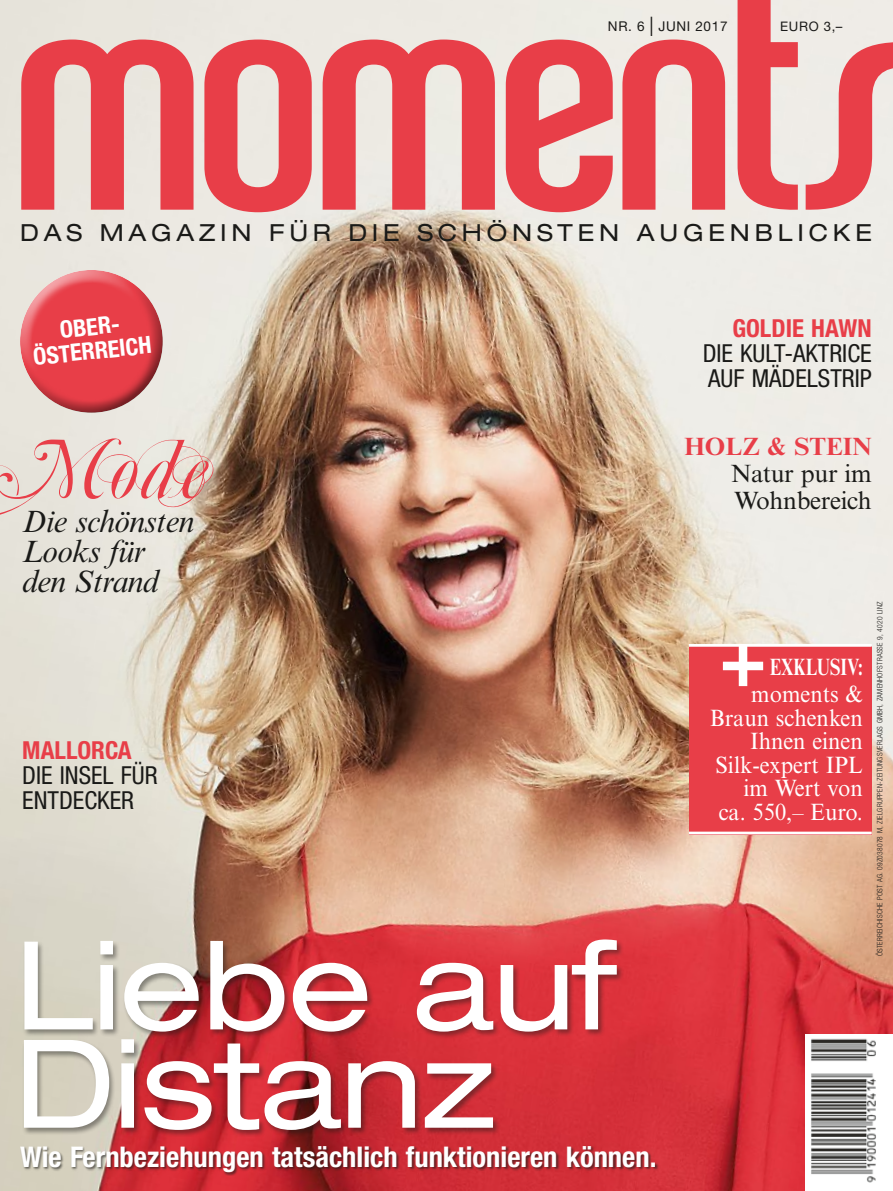
<style>
.page{position:relative;width:893px;height:1191px;background:#fff}
.page>*{position:absolute;margin:0;border:0;box-sizing:border-box;transform-origin:0 0}
.t1{font:expanded 122.85px/98.2px "Helvetica Neue LT Pro";letter-spacing:-.01em;color:#fff}
.t2{font:italic 31.35px/30px "Times New Roman MT Std";letter-spacing:-.02em;color:#1a1a18}
.t3{font:700 condensed 28.5px "Helvetica Neue LT Pro";color:#fff}
.t4{font:25.05px/27px "Times New Roman MT Std";letter-spacing:-.01em;color:#1a1a18}
.t5{font:700 25.05px "Times New Roman MT Std";color:#e83e48}
.t6{font:condensed 24.9px/24.9px "Helvetica Neue LT Pro";color:#1a1a18}
.t7{font:700 condensed 24.9px "Helvetica Neue LT Pro";color:#e83e48}
.t8{font:700 condensed 23.85px/24px "Helvetica Neue LT Pro";color:#fff;text-align:center}
.t9{font:23.55px/23.5px "Times New Roman MT Std";color:#fff;text-align:right;scale:.95 1}
.t10{font:expanded 23.55px "Helvetica Neue LT Pro";letter-spacing:.205em;color:#1a1a18}
.t11{font:700 23.55px "Times New Roman MT Std";color:#fff;scale:.73 1}
.t12{font:13.5px "Helvetica Neue LT Pro";letter-spacing:.05em;color:#1a1a18}
.t13{font:13.2px "Helvetica Neue LT Pro";color:#1a1a18}
.t14{font:300 condensed 7.5px "Helvetica Neue LT Pro";letter-spacing:.03em;color:#1a1a18}
.s1{font-size:27px}
</style>
<div class="page">
<img style="left:0;top:0;width:893px;height:1191px">
<div style="left:806px;top:1034px;width:87px;height:157px;background:#fff"></div>
<img style="left:811px;top:1038px;width:65px;height:145px">
<div style="left:7px;top:259px;width:150px;height:131px;background:#fff;opacity:.55"></div>
<div style="left:21px;top:281px;width:154px;height:134px;background:#1a1a18;opacity:.55"></div>
<svg style="left:21px;top:0;width:872px;height:212px;background:#ea9b9c"></svg>
<div style="left:20px;top:1145px;width:638px;height:30px;background:#1a1a18;opacity:.59"></div>
<div style="left:22px;top:938px;width:602px;height:199px;background:#1a1a18;opacity:.45"></div>
<div style="left:689px;top:645px;width:183px;height:189px;background:#e83e48"></div>
<hr style="left:689px;top:644px;width:183px;height:3px;background:#fff">
<hr style="left:689px;top:831px;width:183px;height:3px;background:#fff">
<svg style="left:723px;top:646px;width:40px;height:40px"></svg>
<svg style="left:0;top:438px;width:213px;height:79px;background:#e6e2d9"></svg>
<h3 class="t12" style="left:608px;top:18px;width:121px">NR. 6 <span class="s1">I</span> JUNI 2017</h3>
<h3 class="t13" style="left:780px;top:18px;width:64px">EURO 3,–</h3>
<h3 class="t10" style="left:20px;top:219px;width:853px">DAS MAGAZIN FÜR DIE SCHÖNSTEN AUGENBLICKE</h3>
<h3 class="t8" style="left:30px;top:321px;width:120px;rotate:-6deg">OBER-<br>ÖSTERREICH</h3>
<h2 class="t2" style="left:22px;top:507px;width:174px">Die schönsten<br>Looks für den Strand</h2>
<h3 class="t7" style="left:22px;top:735px;width:111px">MALLORCA</h3>
<h3 class="t6" style="left:22px;top:762px;width:137px">DIE INSEL FÜR<br>ENTDECKER</h3>
<h1 class="t1" style="left:14px;top:936px;width:603px">Liebe auf<br>Distanz</h1>
<h3 class="t3" style="left:20px;top:1139px;width:638px">Wie Fernbeziehungen tatsächlich funktionieren können.</h3>
<h3 class="t7" style="left:732px;top:313px;width:141px">GOLDIE HAWN</h3>
<h3 class="t6" style="left:703px;top:341px;width:171px">DIE KULT-AKTRICE<br>AUF MÄDELSTRIP</h3>
<h3 class="t5" style="left:684px;top:431px;width:189px">HOLZ &amp; STEIN</h3>
<h3 class="t4" style="left:731px;top:460px;width:142px">Natur pur im<br>Wohnbereich</h3>
<h3 class="t11" style="left:770px;top:653px;width:129px">EXKLUSIV:</h3>
<h3 class="t9" style="left:710px;top:682px;width:163px">moments &amp;<br>Braun schenken<br>Ihnen einen<br>Silk-expert IPL im Wert von<br>ca. 550,– Euro.</h3>
<p class="t14" style="left:875px;top:956px;width:356px;rotate:-90deg">ÖSTERREICHISCHE POST AG. 09Z038078 M, ZIELGRUPPEN-ZEITUNGSVERLAGS GMBH, ZAMENHOFSTRASSE 9, 4020 LINZ</p>
</div>
